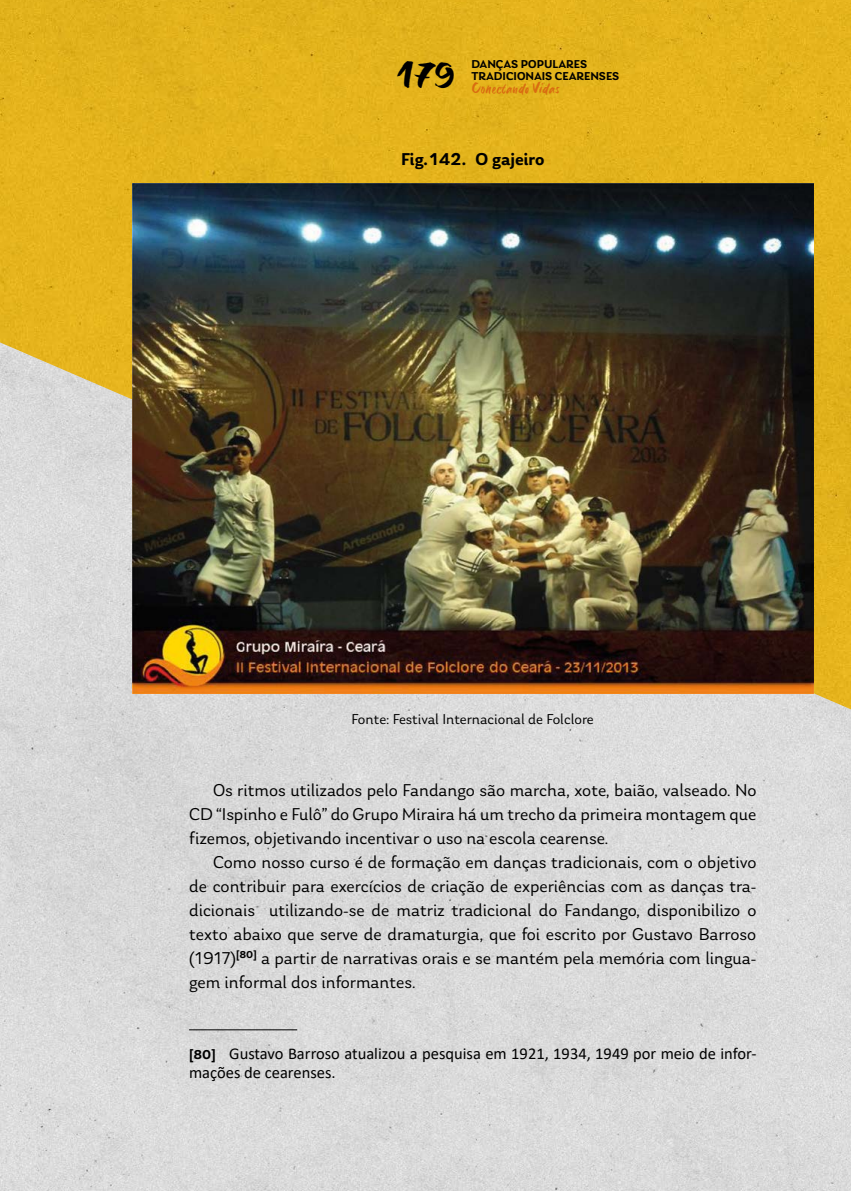
<style>
.page{position:relative;width:851px;height:1191px;background:#fff}
.page>*{position:absolute;margin:0;border:0;box-sizing:border-box;transform-origin:0 0}
.t1{font:42px "Six Hands Brush";color:#000}
.t2{font:18px/24px "Laca";color:#000;text-align:justify}
.t3{font:600 18px "Laca";color:#000}
.t4{font:16.5px/19.8px "Calibri";color:#000}
.t5{font:16.5px "Six Hands Brush";color:#d96c11}
.t6{font:15px "Laca";color:#000}
.t7{font:600 12px/12px "Laca";color:#000}
.s1{font-family:"Laca";font-weight:600;font-size:13.5px}
</style>
<div class="page">
<div style="left:0;top:0;width:850px;height:342px;background:#e4b31d"></div>
<img style="left:0;top:342px;width:850px;height:849px">
<img style="left:132px;top:183px;width:681px;height:511px">
<hr style="left:189px;top:1029px;width:108px;height:1px;background:#000">
<h1 class="t1" style="left:396px;top:48px;width:60px">179</h1>
<p class="t7" style="left:471px;top:58px;width:149px">DANÇAS POPULARES<br>TRADICIONAIS CEARENSES</p>
<p class="t5" style="left:471px;top:77px;width:89px">Conectando Vidas</p>
<p class="t3" style="left:401px;top:149px;width:145px">Fig. 142. O gajeiro</p>
<p class="t6" style="left:351px;top:710px;width:244px">Fonte: Festival Internacional de Folclore</p>
<p class="t2" style="left:189px;top:777px;width:568px;text-indent:24px">Os ritmos utilizados pelo Fandango são marcha, xote, baião, valseado. No CD “Ispinho e Fulô” do Grupo Miraira há um trecho da primeira montagem que fizemos, objetivando incentivar o uso na escola cearense.</p>
<p class="t2" style="left:189px;top:849px;width:568px;text-indent:24px">Como nosso curso é de formação em danças tradicionais, com o objetivo de contribuir para exercícios de criação de experiências com as danças tra&shy;dicionais utilizando-se de matriz tradicional do Fandango, disponibilizo o texto abaixo que serve de dramaturgia, que foi escrito por Gustavo Barroso (1917)<sup>[80]</sup> a partir de narrativas orais e se mantém pela memória com lingua&shy;gem informal dos informantes.</p>
<p class="t4" style="left:189px;top:1042px;width:568px"><span class="s1">[80]</span> Gustavo Barroso atualizou a pesquisa em 1921, 1934, 1949 por meio de infor&shy;mações de cearenses.</p>
</div>
